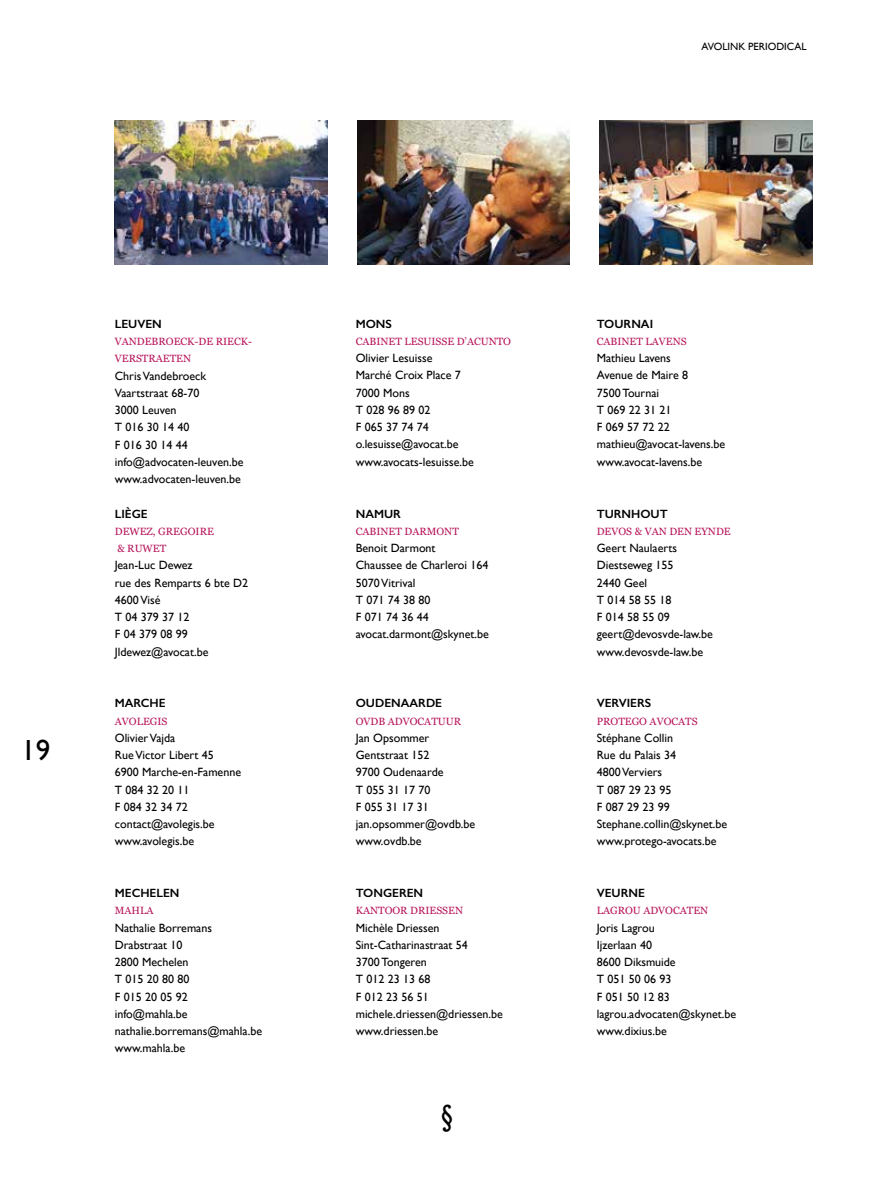
<style>
.page{position:relative;width:893px;height:1191px;background:#fff}
.page>*{position:absolute;margin:0;border:0;box-sizing:border-box;transform-origin:0 0}
.t1{font:29.1px "Gill Sans";color:#000}
.t2{font:12px/17.2px "Gill Sans";color:#000}
.t3{font:600 12px "Gill Sans";color:#000}
.t4{font:10.5px/17.2px "Georgia";color:#b61158}
.t5{font:10.5px "Gill Sans";color:#000}
</style>
<div class="page">
<img style="left:115px;top:120px;width:212px;height:145px">
<img style="left:357px;top:120px;width:213px;height:145px">
<img style="left:600px;top:120px;width:212px;height:145px">
<p class="t5" style="left:702px;top:40px;width:107px">AVOLINK PERIODICAL</p>
<h1 class="t1" style="left:21px;top:733px;width:31px">19</h1>
<p class="t3" style="left:115px;top:316px;width:49px">LEUVEN</p>
<p class="t4" style="left:115px;top:332px;width:139px">VANDEBROECK-DE RIECK-<br>VERSTRAETEN</p>
<p class="t2" style="left:115px;top:367px;width:130px">Chris Vandebroeck<br>Vaartstraat 68-70<br>3000 Leuven<br>T 016 30 14 40<br>F 016 30 14 44 info@advocaten-leuven.be www.advocaten-leuven.be</p>
<p class="t3" style="left:115px;top:506px;width:34px">LIÈGE</p>
<p class="t4" style="left:115px;top:522px;width:101px">DEWEZ, GREGOIRE &amp; RUWET</p>
<p class="t2" style="left:115px;top:556px;width:135px">Jean-Luc Dewez<br>rue des Remparts 6 bte D2<br>4600 Visé<br>T 04 379 37 12<br>F 04 379 08 99<br>Jldewez@avocat.be</p>
<p class="t3" style="left:115px;top:696px;width:52px">MARCHE</p>
<p class="t4" style="left:115px;top:712px;width:54px">AVOLEGIS</p>
<p class="t2" style="left:115px;top:729px;width:128px">Olivier Vajda<br>Rue Victor Libert 45<br>6900 Marche-en-Famenne<br>T 084 32 20 11<br>F 084 32 34 72 contact@avolegis.be www.avolegis.be</p>
<p class="t3" style="left:115px;top:886px;width:66px">MECHELEN</p>
<p class="t4" style="left:115px;top:901px;width:40px">MAHLA</p>
<p class="t2" style="left:115px;top:919px;width:149px">Nathalie Borremans<br>Drabstraat 10<br>2800 Mechelen<br>T 015 20 80 80<br>F 015 20 05 92 info@mahla.be nathalie.borremans@mahla.be www.mahla.be</p>
<p class="t3" style="left:356px;top:316px;width:38px">MONS</p>
<p class="t4" style="left:356px;top:332px;width:157px">CABINET LESUISSE D’ACUNTO</p>
<p class="t2" style="left:356px;top:349px;width:120px">Olivier Lesuisse<br>Marché Croix Place 7<br>7000 Mons<br>T 028 96 89 02<br>F 065 37 74 74 o.lesuisse@avocat.be www.avocats-lesuisse.be</p>
<p class="t3" style="left:356px;top:506px;width:47px">NAMUR</p>
<p class="t4" style="left:356px;top:522px;width:105px">CABINET DARMONT</p>
<p class="t2" style="left:356px;top:539px;width:135px">Benoit Darmont<br>Chaussee de Charleroi 164<br>5070 Vitrival<br>T 071 74 38 80<br>F 071 74 36 44 avocat.darmont@skynet.be</p>
<p class="t3" style="left:356px;top:696px;width:88px">OUDENAARDE</p>
<p class="t4" style="left:356px;top:712px;width:107px">OVDB ADVOCATUUR</p>
<p class="t2" style="left:356px;top:729px;width:121px">Jan Opsommer<br>Gentstraat 152<br>9700 Oudenaarde<br>T 055 31 17 70<br>F 055 31 17 31 jan.opsommer@ovdb.be www.ovdb.be</p>
<p class="t3" style="left:356px;top:886px;width:69px">TONGEREN</p>
<p class="t4" style="left:356px;top:901px;width:109px">KANTOOR DRIESSEN</p>
<p class="t2" style="left:356px;top:919px;width:149px">Michèle Driessen<br>Sint-Catharinastraat 54<br>3700 Tongeren<br>T 012 23 13 68<br>F 012 23 56 51 michele.driessen@driessen.be www.driessen.be</p>
<h1 class="t1" style="left:441px;top:1098px;width:13px">§</h1>
<p class="t3" style="left:597px;top:316px;width:58px">TOURNAI</p>
<p class="t4" style="left:597px;top:332px;width:91px">CABINET LAVENS</p>
<p class="t2" style="left:597px;top:349px;width:130px">Mathieu Lavens<br>Avenue de Maire 8<br>7500 Tournai<br>T 069 22 31 21<br>F 069 57 72 22 mathieu@avocat-lavens.be www.avocat-lavens.be</p>
<p class="t3" style="left:597px;top:506px;width:73px">TURNHOUT</p>
<p class="t4" style="left:597px;top:522px;width:135px">DEVOS &amp; VAN DEN EYNDE</p>
<p class="t2" style="left:597px;top:539px;width:118px">Geert Naulaerts<br>Diestseweg 155<br>2440 Geel<br>T 014 58 55 18<br>F 014 58 55 09 geert@devosvde-law.be www.devosvde-law.be</p>
<p class="t3" style="left:597px;top:696px;width:56px">VERVIERS</p>
<p class="t4" style="left:597px;top:712px;width:102px">PROTEGO AVOCATS</p>
<p class="t2" style="left:597px;top:729px;width:132px">Stéphane Collin<br>Rue du Palais 34<br>4800 Verviers<br>T 087 29 23 95<br>F 087 29 23 99<br>Stephane.collin@skynet.be www.protego-avocats.be</p>
<p class="t3" style="left:597px;top:886px;width:50px">VEURNE</p>
<p class="t4" style="left:597px;top:901px;width:113px">LAGROU ADVOCATEN</p>
<p class="t2" style="left:597px;top:919px;width:141px">Joris Lagrou<br>Ijzerlaan 40<br>8600 Diksmuide<br>T 051 50 06 93<br>F 051 50 12 83 lagrou.advocaten@skynet.be www.dixius.be</p>
</div>
